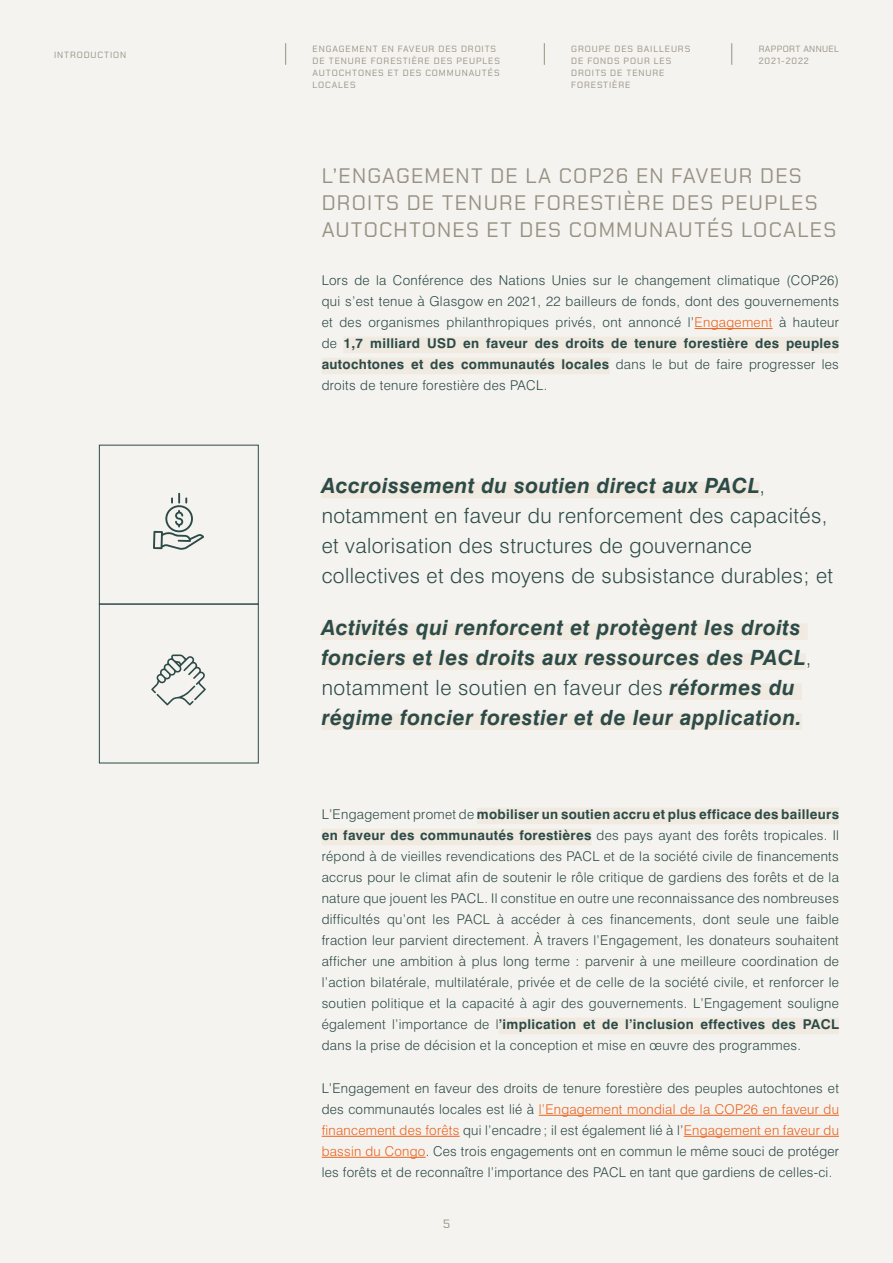
<style>
.page{position:relative;width:893px;height:1263px;background:#f5f3ef}
.page>*{position:absolute;margin:0;border:0;box-sizing:border-box;transform-origin:0 0}
.t1{font:300 21px/30px "Swiss 721";letter-spacing:.02em;color:#2c4b48}
.t2{font:italic 700 21px/30px "Swiss 721";letter-spacing:.025em;color:#2c4b48}
.t3{font:21px/27px "Chakra Petch";letter-spacing:.06em;color:#989184}
.t4{font:300 13.5px/21px "Swiss 721";letter-spacing:.025em;color:#2c4b48;text-align:justify}
.t5{font:12px "Chakra Petch";color:#989184}
.t6{font:9px/12px "Chakra Petch";letter-spacing:.1em;color:#989184}
.t7{font:9px/12px "Chakra Petch";letter-spacing:.04em;color:#989184}
.s1{color:#ec621d}
.s2{font-weight:700}
.s3{font-weight:700;font-style:italic}
.s4{font-weight:300;font-style:normal}
</style>
<div class="page">
<svg style="left:285px;top:43px;width:1px;height:22px"></svg>
<svg style="left:544px;top:43px;width:1px;height:22px"></svg>
<svg style="left:731px;top:43px;width:1px;height:22px"></svg>
<hr style="left:694px;top:328px;width:79px;height:1px;background:#ec621d">
<div style="left:343px;top:337px;width:496px;height:16px;background:#f0eae0"></div>
<div style="left:322px;top:358px;width:288px;height:16px;background:#f0eae0"></div>
<div style="left:322px;top:482px;width:438px;height:16px;background:#f0eae0"></div>
<div style="left:322px;top:623px;width:486px;height:17px;background:#f0eae0"></div>
<div style="left:322px;top:653px;width:484px;height:17px;background:#f0eae0"></div>
<div style="left:669px;top:683px;width:133px;height:17px;background:#f0eae0"></div>
<div style="left:322px;top:713px;width:480px;height:17px;background:#f0eae0"></div>
<div style="left:477px;top:808px;width:362px;height:16px;background:#f0eae0"></div>
<div style="left:322px;top:829px;width:270px;height:16px;background:#f0eae0"></div>
<div style="left:499px;top:1018px;width:340px;height:16px;background:#f0eae0"></div>
<hr style="left:539px;top:1115px;width:300px;height:1px;background:#ec621d">
<hr style="left:322px;top:1136px;width:138px;height:1px;background:#ec621d">
<hr style="left:684px;top:1136px;width:155px;height:1px;background:#ec621d">
<hr style="left:322px;top:1157px;width:104px;height:1px;background:#ec621d">
<div style="left:99px;top:604px;width:159px;height:159px;border:1px solid #2c4b48"></div>
<svg style="left:151px;top:654px;width:55px;height:51px"></svg>
<svg style="left:153px;top:493px;width:51px;height:57px"></svg>
<p class="t6" style="left:313px;top:43px;width:189px">ENGAGEMENT EN FAVEUR DES DROITS<br>DE TENURE FORESTIÈRE DES PEUPLES<br>AUTOCHTONES ET DES COMMUNAUTÉS<br>LOCALES</p>
<p class="t7" style="left:759px;top:43px;width:82px">RAPPORT ANNUEL<br>2021-2022</p>
<p class="t6" style="left:54px;top:49px;width:74px">INTRODUCTION</p>
<p class="t6" style="left:571px;top:43px;width:120px">GROUPE DES BAILLEURS<br>DE FONDS POUR LES<br>DROITS DE TENURE<br>FORESTIÈRE</p>
<h1 class="t3" style="left:322px;top:162px;width:516px">L’ENGAGEMENT DE LA COP26 EN FAVEUR DES<br>DROITS DE TENURE FORESTIÈRE DES PEUPLES<br>AUTOCHTONES ET DES COMMUNAUTÉS LOCALES</h1>
<p class="t4" style="left:322px;top:269px;width:519px">Lors de la Conférence des Nations Unies sur le changement climatique (COP26) qui s’est tenue à Glasgow en 2021, 22 bailleurs de fonds, dont des gouvernements et des organismes philanthropiques privés, ont annoncé l’<span class="s1">Engagement</span> à hauteur de <span class="s2">1,7 milliard USD en faveur des droits de tenure forestière des peuples autochtones et des communautés locales</span> dans le but de faire progresser les droits de tenure forestière des PACL.</p>
<h1 class="t1" style="left:322px;top:470px;width:513px"><span class="s3">Accroissement du soutien direct aux PACL</span>, notamment en faveur du renforcement des capacités, et valorisation des structures de gouvernance collectives et des moyens de subsistance durables; et</h1>
<h1 class="t2" style="left:322px;top:612px;width:491px">Activités qui renforcent et protègent les droits fonciers et les droits aux ressources des PACL<span class="s4">, notamment le soutien en faveur des</span> réformes du régime foncier forestier et de leur application.</h1>
<p class="t4" style="left:322px;top:803px;width:519px">L’Engagement promet de <span class="s2">mobiliser un soutien accru et plus efficace des bailleurs en faveur des communautés forestières</span> des pays ayant des forêts tropicales. Il répond à de vieilles revendications des PACL et de la société civile de financements accrus pour le climat afin de soutenir le rôle critique de gardiens des forêts et de la nature que jouent les PACL. Il constitue en outre une reconnaissance des nombreuses difficultés qu’ont les PACL à accéder à ces financements, dont seule une faible fraction leur parvient directement. À travers l’Engagement, les donateurs souhaitent afficher une ambition à plus long terme : parvenir à une meilleure coordination de l’action bilatérale, multilatérale, privée et de celle de la société civile, et renforcer le soutien politique et la capacité à agir des gouvernements. L’Engagement souligne également l’importance de l<span class="s2">’implication et de l’inclusion effectives des PACL </span>dans la prise de décision et la conception et mise en œuvre des programmes.</p>
<p class="t4" style="left:322px;top:1077px;width:519px">L’Engagement en faveur des droits de tenure forestière des peuples autochtones et des communautés locales est lié à <span class="s1">l’Engagement mondial de la COP26 en faveur du financement des forêts</span> qui l’encadre ; il est également lié à l’<span class="s1">Engagement en faveur du bassin du Congo</span>. Ces trois engagements ont en commun le même souci de protéger les forêts et de reconnaître l’importance des PACL en tant que gardiens de celles-ci.</p>
<p class="t5" style="left:443px;top:1217px;width:8px">5</p>
</div>
